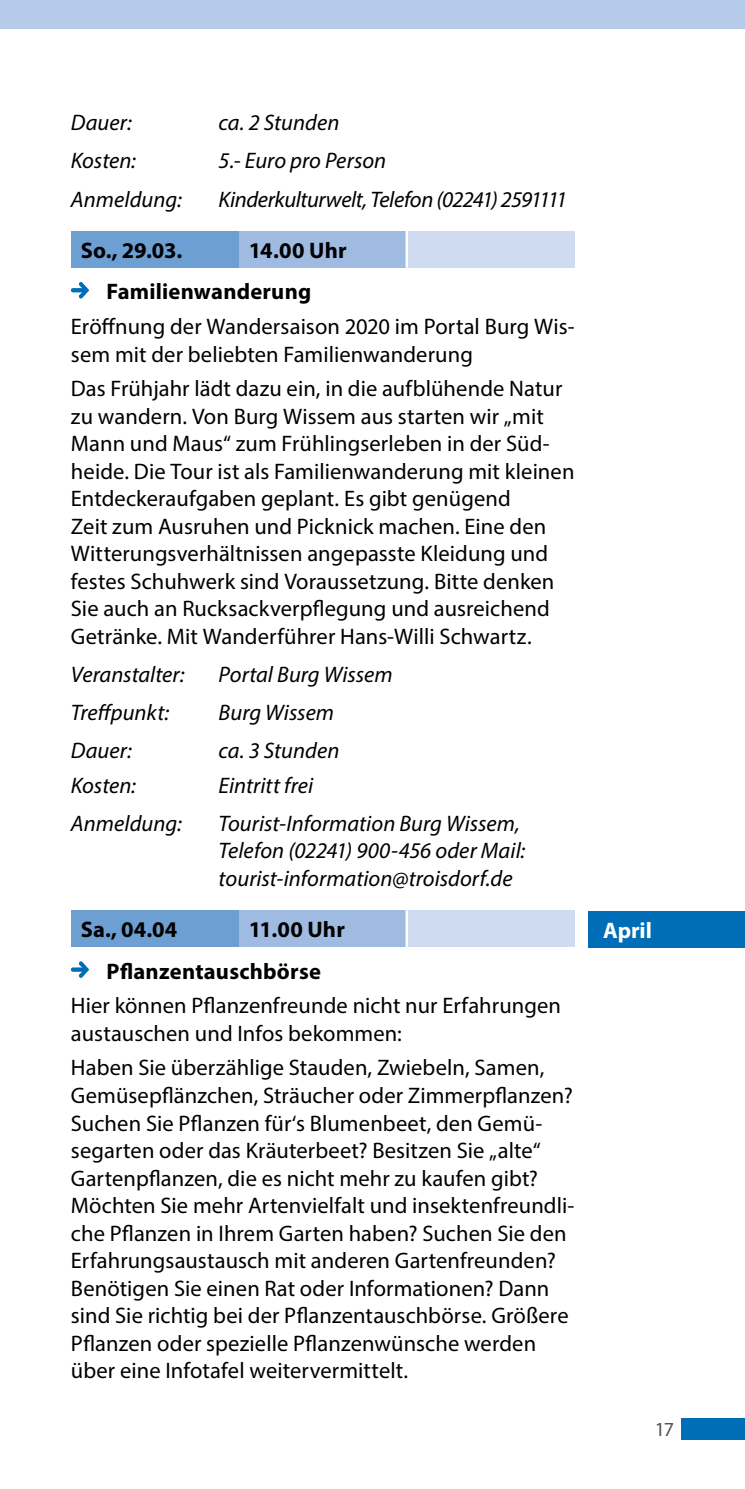
<style>
.page{position:relative;width:745px;height:1489px;background:#fff}
.page>*{position:absolute;margin:0;border:0;box-sizing:border-box;transform-origin:0 0}
.t1{font:22.5px/27.5px "Myriad Pro";letter-spacing:.005em;color:#000}
.t2{font:italic 22.5px "Myriad Pro";color:#000}
.t3{font:700 22.5px "Myriad Pro";letter-spacing:.01em;color:#000}
.t4{font:italic 22.5px "Myriad Pro";letter-spacing:-.02em;color:#000}
.t5{font:700 22.5px "Myriad Pro";letter-spacing:-.005em;color:#fff}
.t6{font:20px "Myriad Pro";color:#535454}
</style>
<div class="page">
<div style="left:0;top:0;width:744px;height:28px;background:#b6cae9"></div>
<div style="left:681px;top:1418px;width:63px;height:21px;background:#006db7"></div>
<div style="left:239px;top:910px;width:167px;height:37px;background:#9fbbe2"></div>
<div style="left:71px;top:910px;width:168px;height:37px;background:#6d9fd3"></div>
<div style="left:239px;top:231px;width:167px;height:37px;background:#9fbbe2"></div>
<div style="left:71px;top:231px;width:168px;height:37px;background:#6d9fd3"></div>
<svg style="left:71px;top:282px;width:18px;height:16px"></svg>
<div style="left:406px;top:231px;width:168px;height:37px;background:#cfdbf1"></div>
<hr style="left:405px;top:231px;width:3px;height:37px;background:#fff">
<div style="left:406px;top:910px;width:168px;height:37px;background:#cfdbf1"></div>
<hr style="left:405px;top:910px;width:3px;height:37px;background:#fff">
<div style="left:588px;top:911px;width:156px;height:36px;background:#006db7"></div>
<svg style="left:71px;top:961px;width:18px;height:16px"></svg>
<p class="t2" style="left:71px;top:109px;width:62px">Dauer:</p>
<p class="t2" style="left:218px;top:109px;width:122px">ca. 2 Stunden</p>
<p class="t2" style="left:71px;top:147px;width:67px">Kosten:</p>
<p class="t2" style="left:218px;top:147px;width:169px">5.- Euro pro Person</p>
<p class="t2" style="left:71px;top:185px;width:112px">Anmeldung:</p>
<p class="t4" style="left:218px;top:185px;width:350px">Kinderkulturwelt, Telefon (02241) 2591111</p>
<p class="t3" style="left:81px;top:235px;width:103px">So., 29.03.</p>
<p class="t3" style="left:249px;top:235px;width:99px">14.00 Uhr</p>
<p class="t3" style="left:106px;top:277px;width:206px">Familienwanderung</p>
<p class="t1" style="left:71px;top:312px;width:505px">Eröfnung der Wandersaison 2020 im Portal Burg Wis-</p>
<p class="t1" style="left:71px;top:336px;width:492px;line-height:34.5px">sem mit der beliebten Familienwanderung<br>Das Frühjahr lädt dazu ein, in die aufblühende Natur</p>
<p class="t1" style="left:71px;top:402px;width:505px">zu wandern. Von Burg Wissem aus starten wir „mit Mann und Maus“ zum Frühlingserleben in der Süd&shy;heide. Die Tour ist als Familienwanderung mit kleinen Entdeckeraufgaben geplant. Es gibt genügend<br>Zeit zum Ausruhen und Picknick machen. Eine den Witterungsverhältnissen angepasste Kleidung und festes Schuhwerk sind Voraussetzung. Bitte denken Sie auch an Rucksackverpfegung und ausreichend Getränke. Mit Wanderführer Hans-Willi Schwartz.</p>
<p class="t2" style="left:71px;top:660px;width:115px">Veranstalter:</p>
<p class="t2" style="left:218px;top:660px;width:175px">Portal Burg Wissem</p>
<p class="t2" style="left:71px;top:698px;width:100px">Trefpunkt:</p>
<p class="t2" style="left:218px;top:698px;width:117px">Burg Wissem</p>
<p class="t2" style="left:71px;top:736px;width:62px">Dauer:</p>
<p class="t2" style="left:218px;top:736px;width:122px">ca. 3 Stunden</p>
<p class="t2" style="left:71px;top:771px;width:67px">Kosten:</p>
<p class="t2" style="left:218px;top:771px;width:96px">Eintritt frei</p>
<p class="t2" style="left:71px;top:809px;width:112px">Anmeldung:</p>
<p class="t2" style="left:218px;top:809px;width:302px">Tourist-Information Burg Wissem,</p>
<p class="t2" style="left:218px;top:837px;width:308px">Telefon (02241) 900-456 oder Mail:</p>
<p class="t2" style="left:218px;top:864px;width:295px">tourist-information@troisdorf.de</p>
<p class="t3" style="left:81px;top:914px;width:98px">Sa., 04.04</p>
<p class="t3" style="left:249px;top:914px;width:97px">11.00 Uhr</p>
<p class="t5" style="left:602px;top:915px;width:50px">April</p>
<p class="t3" style="left:106px;top:956px;width:216px">Pfanzentauschbörse</p>
<p class="t1" style="left:71px;top:991px;width:491px">Hier können Pfanzenfreunde nicht nur Erfahrungen</p>
<p class="t1" style="left:71px;top:1015px;width:474px;line-height:34.5px">austauschen und Infos bekommen:<br>Haben Sie überzählige Stauden, Zwiebeln, Samen,</p>
<p class="t1" style="left:71px;top:1081px;width:505px">Gemüsepfänzchen, Sträucher oder Zimmerpfanzen?<br>Suchen Sie Pfanzen für‘s Blumenbeet, den Gemü&shy;segarten oder das Kräuterbeet? Besitzen Sie „alte“ Gartenpfanzen, die es nicht mehr zu kaufen gibt?<br>Möchten Sie mehr Artenvielfalt und insektenfreundli&shy;che Pfanzen in Ihrem Garten haben? Suchen Sie den Erfahrungsaustausch mit anderen Gartenfreunden?<br>Benötigen Sie einen Rat oder Informationen? Dann sind Sie richtig bei der Pfanzentauschbörse. Größere Pfanzen oder spezielle Pfanzenwünsche werden über eine Infotafel weitervermittelt.</p>
<p class="t6" style="left:654px;top:1417px;width:21px">17</p>
</div>
